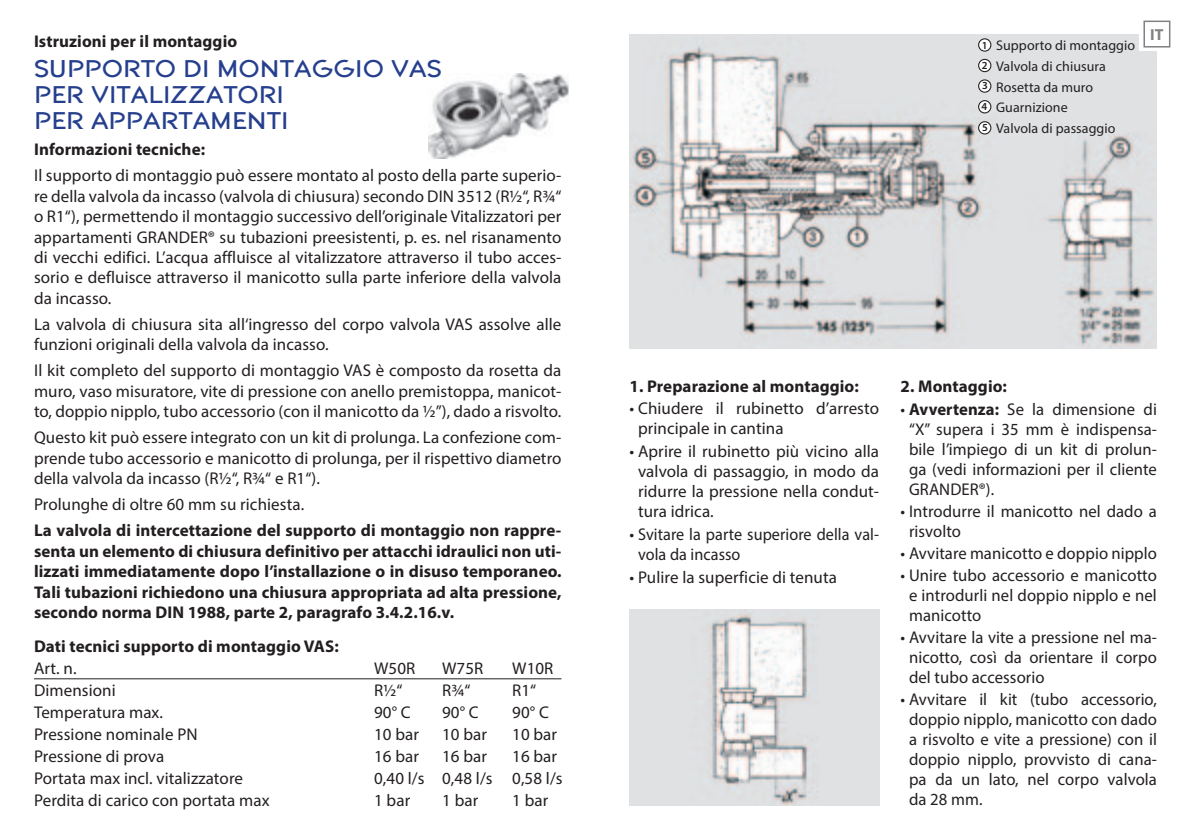
<style>
.page{position:relative;width:1191px;height:840px;background:#fff}
.page>*{position:absolute;margin:0;border:0;box-sizing:border-box;transform-origin:0 0}
.t1{font:24px/26px "Grander";color:#253f8e}
.t2{font:17px/20px "Myriad Pro";letter-spacing:.005em;color:#231f20;text-align:justify}
.t3{font:700 17px/20.4px "Myriad Pro";letter-spacing:.005em;color:#231f20;text-align:justify}
.t4{font:700 16px "Myriad Pro";color:#808285}
.t5{font:14px/20.6px "Myriad Pro";letter-spacing:.005em;color:#231f20}
.t6{font:600 10.8px/20.6px "Myriad Pro";color:#231f20;text-align:justify}
.s1{font-weight:700}
</style>
<div class="page">
<img style="left:428px;top:73px;width:140px;height:86px">
<img style="left:629px;top:34px;width:528px;height:314px">
<div style="left:1139px;top:16px;width:52px;height:35px;background:#fff"></div>
<div style="left:1143px;top:21px;width:27px;height:26px;border:2px solid #808285"></div>
<img style="left:629px;top:609px;width:250px;height:196px">
<div style="left:978px;top:39px;width:13px;height:12px;background:#fff;border-radius:50%"></div>
<div style="left:978px;top:38px;width:13px;height:14px;border:1px solid #231f20;border-radius:50%"></div>
<div style="left:978px;top:59px;width:13px;height:13px;background:#fff;border-radius:50%"></div>
<div style="left:978px;top:59px;width:13px;height:13px;border:1px solid #231f20;border-radius:50%"></div>
<div style="left:978px;top:80px;width:13px;height:12px;background:#fff;border-radius:50%"></div>
<div style="left:978px;top:79px;width:13px;height:14px;border:1px solid #231f20;border-radius:50%"></div>
<div style="left:978px;top:101px;width:13px;height:12px;background:#fff;border-radius:50%"></div>
<div style="left:978px;top:100px;width:13px;height:13px;border:1px solid #231f20;border-radius:50%"></div>
<div style="left:978px;top:122px;width:13px;height:12px;background:#fff;border-radius:50%"></div>
<div style="left:978px;top:121px;width:13px;height:13px;border:1px solid #231f20;border-radius:50%"></div>
<hr style="left:34px;top:678px;width:527px;height:1px;background:#231f20">
<p class="t3" style="left:34px;top:30px;width:205px">Istruzioni per il montaggio</p>
<h1 class="t1" style="left:34px;top:56px;width:409px">SUPPORTO DI MONTAGGIO VAS per VITALIZZATORI<br>PER APPARTAMENTI</h1>
<p class="t3" style="left:34px;top:139px;width:173px">Informazioni tecniche:</p>
<p class="t2" style="left:34px;top:165px;width:529px">Il supporto di montaggio può essere montato al posto della parte superio&shy;re della valvola da incasso (valvola di chiusura) secondo DIN 3512 (R½“, R¾“ o R1“), permettendo il montaggio successivo dell’originale Vitalizzatori per appartamenti GRANDER® su tubazioni preesistenti, p. es. nel risanamento di vecchi edifici. L’acqua affluisce al vitalizzatore attraverso il tubo acces&shy;sorio e defluisce attraverso il manicotto sulla parte inferiore della valvola da incasso.</p>
<p class="t2" style="left:34px;top:313px;width:529px">La valvola di chiusura sita all‘ingresso del corpo valvola VAS assolve alle funzioni originali della valvola da incasso.</p>
<p class="t2" style="left:34px;top:360px;width:529px">Il kit completo del supporto di montaggio VAS è composto da rosetta da muro, vaso misuratore, vite di pressione con anello premistoppa, manicot&shy;to, doppio nipplo, tubo accessorio (con il manicotto da ½”), dado a risvolto.</p>
<p class="t2" style="left:34px;top:427px;width:529px">Questo kit può essere integrato con un kit di prolunga. La confezione com&shy;prende tubo accessorio e manicotto di prolunga, per il rispettivo diametro della valvola da incasso (R½“, R¾“ e R1“).</p>
<p class="t2" style="left:34px;top:494px;width:272px">Prolunghe di oltre 60 mm su richiesta.</p>
<p class="t3" style="left:34px;top:519px;width:529px">La valvola di intercettazione del supporto di montaggio non rappre&shy;senta un elemento di chiusura definitivo per attacchi idraulici non uti&shy;lizzati immediatamente dopo l’installazione o in disuso temporaneo.<br>Tali tubazioni richiedono una chiusura appropriata ad alta pressione, secondo norma DIN 1988, parte 2, paragrafo 3.4.2.16.v.</p>
<p class="t3" style="left:34px;top:635px;width:306px">Dati tecnici supporto di montaggio VAS:</p>
<p class="t2" style="left:34px;top:657px;width:44px">Art. n.</p>
<p class="t2" style="left:374px;top:657px;width:43px">W50R</p>
<p class="t2" style="left:442px;top:657px;width:43px">W75R</p>
<p class="t2" style="left:512px;top:657px;width:43px">W10R</p>
<p class="t2" style="left:34px;top:679px;width:83px">Dimensioni</p>
<p class="t2" style="left:374px;top:679px;width:30px">R½“</p>
<p class="t2" style="left:442px;top:679px;width:30px">R¾“</p>
<p class="t2" style="left:512px;top:679px;width:26px">R1“</p>
<p class="t2" style="left:34px;top:701px;width:131px">Temperatura max.</p>
<p class="t2" style="left:374px;top:701px;width:38px">90° C</p>
<p class="t2" style="left:442px;top:701px;width:38px">90° C</p>
<p class="t2" style="left:512px;top:701px;width:38px">90° C</p>
<p class="t2" style="left:34px;top:723px;width:165px">Pressione nominale PN</p>
<p class="t2" style="left:374px;top:723px;width:46px">10 bar</p>
<p class="t2" style="left:442px;top:723px;width:46px">10 bar</p>
<p class="t2" style="left:512px;top:723px;width:46px">10 bar</p>
<p class="t2" style="left:34px;top:745px;width:132px">Pressione di prova</p>
<p class="t2" style="left:374px;top:745px;width:46px">16 bar</p>
<p class="t2" style="left:442px;top:745px;width:46px">16 bar</p>
<p class="t2" style="left:512px;top:745px;width:46px">16 bar</p>
<p class="t2" style="left:34px;top:767px;width:210px">Portata max incl. vitalizzatore</p>
<p class="t2" style="left:374px;top:767px;width:190px">0,40 l/s 0,48 l/s 0,58 l/s</p>
<p class="t2" style="left:34px;top:789px;width:237px">Perdita di carico con portata max</p>
<p class="t2" style="left:374px;top:789px;width:38px">1 bar</p>
<p class="t2" style="left:442px;top:789px;width:38px">1 bar</p>
<p class="t2" style="left:512px;top:789px;width:38px">1 bar</p>
<p class="t6" style="left:981px;top:34px;width:8px">1<br>2<br>3<br>4<br>5</p>
<p class="t5" style="left:996px;top:35px;width:140px">Supporto di montaggio<br>Valvola di chiusura<br>Rosetta da muro<br>Guarnizione<br>Valvola di passaggio</p>
<p class="t4" style="left:1150px;top:24px;width:15px">IT</p>
<p class="t3" style="left:629px;top:375px;width:231px">1. Preparazione al montaggio:</p>
<p class="t2" style="left:638px;top:398px;width:242px;text-indent:-9px">• Chiudere il rubinetto d’arresto principale in cantina</p>
<p class="t2" style="left:638px;top:441px;width:242px;text-indent:-9px">• Aprire il rubinetto più vicino alla valvola di passaggio, in modo da ridurre la pressione nella condut&shy;tura idrica.</p>
<p class="t2" style="left:638px;top:524px;width:242px;text-indent:-9px">• Svitare la parte superiore della val&shy;vola da incasso</p>
<p class="t2" style="left:629px;top:567px;width:209px">• Pulire la superficie di tenuta</p>
<p class="t3" style="left:900px;top:375px;width:108px">2. Montaggio:</p>
<p class="t2" style="left:909px;top:398px;width:249px;text-indent:-8px">• <span class="s1">Avvertenza:</span> Se la dimensione di “X” supera i 35 mm è indispensa&shy;bile l’impiego di un kit di prolun&shy;ga (vedi informazioni per il cliente GRANDER®).</p>
<p class="t2" style="left:909px;top:500px;width:249px;text-indent:-8px">• Introdurre il manicotto nel dado a risvolto</p>
<p class="t2" style="left:900px;top:542px;width:258px">• Avvitare manicotto e doppio nipplo</p>
<p class="t2" style="left:909px;top:564px;width:249px;text-indent:-8px">• Unire tubo accessorio e manicotto e introdurli nel doppio nipplo e nel manicotto</p>
<p class="t2" style="left:909px;top:626px;width:249px;text-indent:-8px">• Avvitare la vite a pressione nel ma&shy;nicotto, così da orientare il corpo del tubo accessorio</p>
<p class="t2" style="left:909px;top:688px;width:249px;text-indent:-8px">• Avvitare il kit (tubo accessorio, doppio nipplo, manicotto con dado a risvolto e vite a pressione) con il doppio nipplo, provvisto di cana&shy;pa da un lato, nel corpo valvola da 28 mm.</p>
</div>
